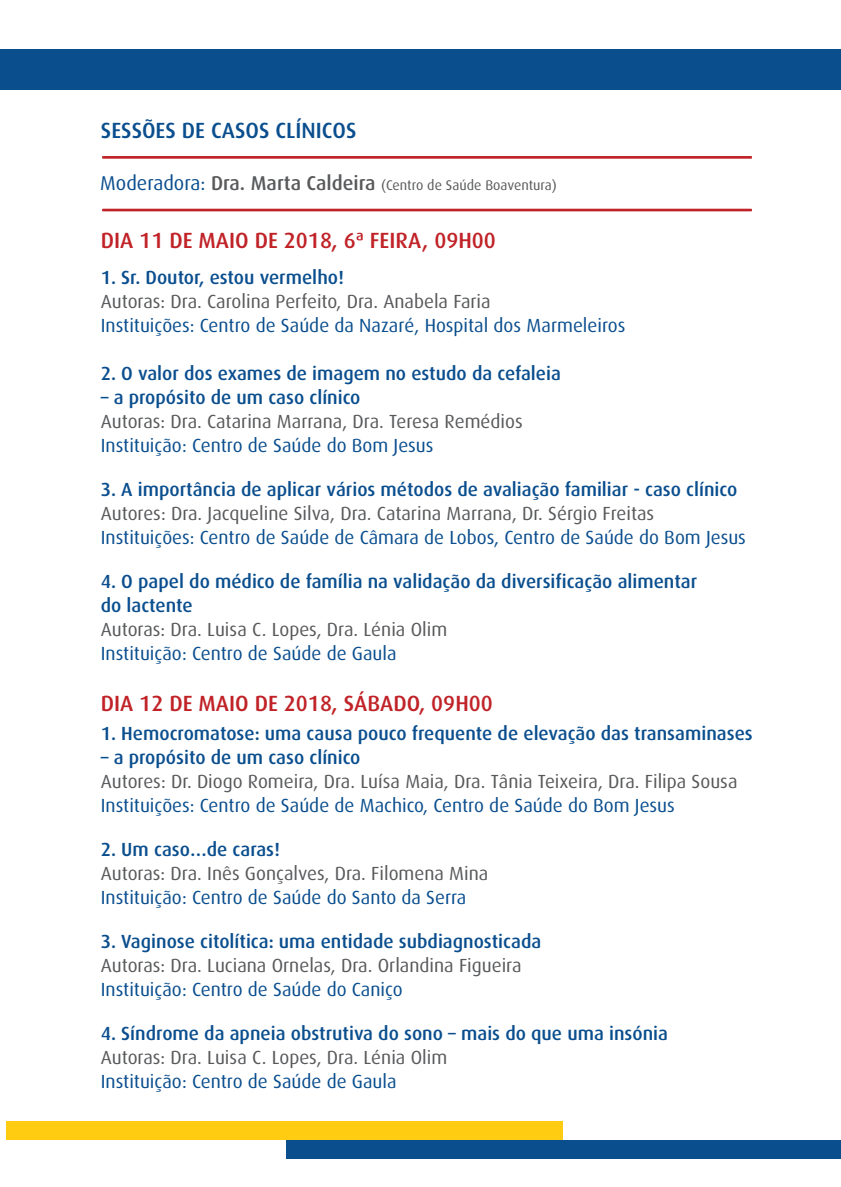
<style>
.page{position:relative;width:841px;height:1187px;background:#fff}
.page>*{position:absolute;margin:0;border:0;box-sizing:border-box;transform-origin:0 0}
.t1{font:500 22px "Dax";color:#c02227}
.t2{font:500 22px "Dax";color:#0a4e8e}
.t3{font:500 19px/24px "Dax";color:#0a4e8e}
.t4{font:19px "Dax";color:#58595b}
.t5{font:19px "Dax";color:#0a4e8e}
.t6{font:14px "Dax";color:#58595b}
.s1{font-size:20px;color:#0a4e8e}
.s2{font-weight:500;font-size:20px}
</style>
<div class="page">
<div style="left:0;top:49px;width:841px;height:40px;background:#0a4e8e"></div>
<div style="left:7px;top:1121px;width:556px;height:19px;background:#fc1"></div>
<div style="left:286px;top:1140px;width:555px;height:19px;background:#0a4e8e"></div>
<svg style="left:102px;top:156px;width:650px;height:3px;background:#c63a3e"></svg>
<svg style="left:102px;top:209px;width:650px;height:2px"></svg>
<p class="t2" style="left:101px;top:118px;width:257px">SESSÕES DE CASOS CLÍNICOS</p>
<p class="t6" style="left:100px;top:177px;width:458px"><span class="s1">Moderadora:</span> <span class="s2">Dra. Marta Caldeira</span> (Centro de Saúde Boaventura)</p>
<p class="t1" style="left:101px;top:228px;width:397px">DIA 11 DE MAIO DE 2018, 6ª FEIRA, 09H00</p>
<p class="t3" style="left:101px;top:266px;width:245px">1. Sr. Doutor, estou vermelho!</p>
<p class="t4" style="left:101px;top:291px;width:391px">Autoras: Dra. Carolina Perfeito, Dra. Anabela Faria</p>
<p class="t5" style="left:101px;top:315px;width:526px">Instituições: Centro de Saúde da Nazaré, Hospital dos Marmeleiros</p>
<p class="t3" style="left:101px;top:362px;width:462px">2. O valor dos exames de imagem no estudo da cefaleia</p>
<p class="t3" style="left:101px;top:386px;width:261px">– a propósito de um caso clínico</p>
<p class="t4" style="left:101px;top:411px;width:423px">Autoras: Dra. Catarina Marrana, Dra. Teresa Remédios</p>
<p class="t5" style="left:101px;top:435px;width:334px">Instituição: Centro de Saúde do Bom Jesus</p>
<p class="t3" style="left:101px;top:478px;width:638px">3. A importância de aplicar vários métodos de avaliação familiar - caso clínico</p>
<p class="t4" style="left:101px;top:503px;width:555px">Autores: Dra. Jacqueline Silva, Dra. Catarina Marrana, Dr. Sérgio Freitas</p>
<p class="t5" style="left:101px;top:527px;width:647px">Instituições: Centro de Saúde de Câmara de Lobos, Centro de Saúde do Bom Jesus</p>
<p class="t3" style="left:101px;top:570px;width:598px">4. O papel do médico de família na validação da diversificação alimentar do lactente</p>
<p class="t4" style="left:101px;top:619px;width:348px">Autoras: Dra. Luisa C. Lopes, Dra. Lénia Olim</p>
<p class="t5" style="left:101px;top:643px;width:297px">Instituição: Centro de Saúde de Gaula</p>
<p class="t1" style="left:101px;top:691px;width:393px">DIA 12 DE MAIO DE 2018, SÁBADO, 09H00</p>
<p class="t3" style="left:101px;top:722px;width:653px">1. Hemocromatose: uma causa pouco frequente de elevação das transaminases</p>
<p class="t3" style="left:101px;top:746px;width:261px">– a propósito de um caso clínico</p>
<p class="t4" style="left:101px;top:771px;width:638px">Autores: Dr. Diogo Romeira, Dra. Luísa Maia, Dra. Tânia Teixeira, Dra. Filipa Sousa</p>
<p class="t5" style="left:101px;top:795px;width:576px">Instituições: Centro de Saúde de Machico, Centro de Saúde do Bom Jesus</p>
<p class="t3" style="left:101px;top:838px;width:181px">2. Um caso…de caras!</p>
<p class="t4" style="left:101px;top:863px;width:389px">Autoras: Dra. Inês Gonçalves, Dra. Filomena Mina</p>
<p class="t5" style="left:101px;top:887px;width:367px">Instituição: Centro de Saúde do Santo da Serra</p>
<p class="t3" style="left:101px;top:930px;width:442px">3. Vaginose citolítica: uma entidade subdiagnosticada</p>
<p class="t4" style="left:101px;top:955px;width:422px">Autoras: Dra. Luciana Ornelas, Dra. Orlandina Figueira</p>
<p class="t5" style="left:101px;top:979px;width:304px">Instituição: Centro de Saúde do Caniço</p>
<p class="t3" style="left:101px;top:1022px;width:569px">4. Síndrome da apneia obstrutiva do sono – mais do que uma insónia</p>
<p class="t4" style="left:101px;top:1047px;width:348px">Autoras: Dra. Luisa C. Lopes, Dra. Lénia Olim</p>
<p class="t5" style="left:101px;top:1071px;width:297px">Instituição: Centro de Saúde de Gaula</p>
</div>
